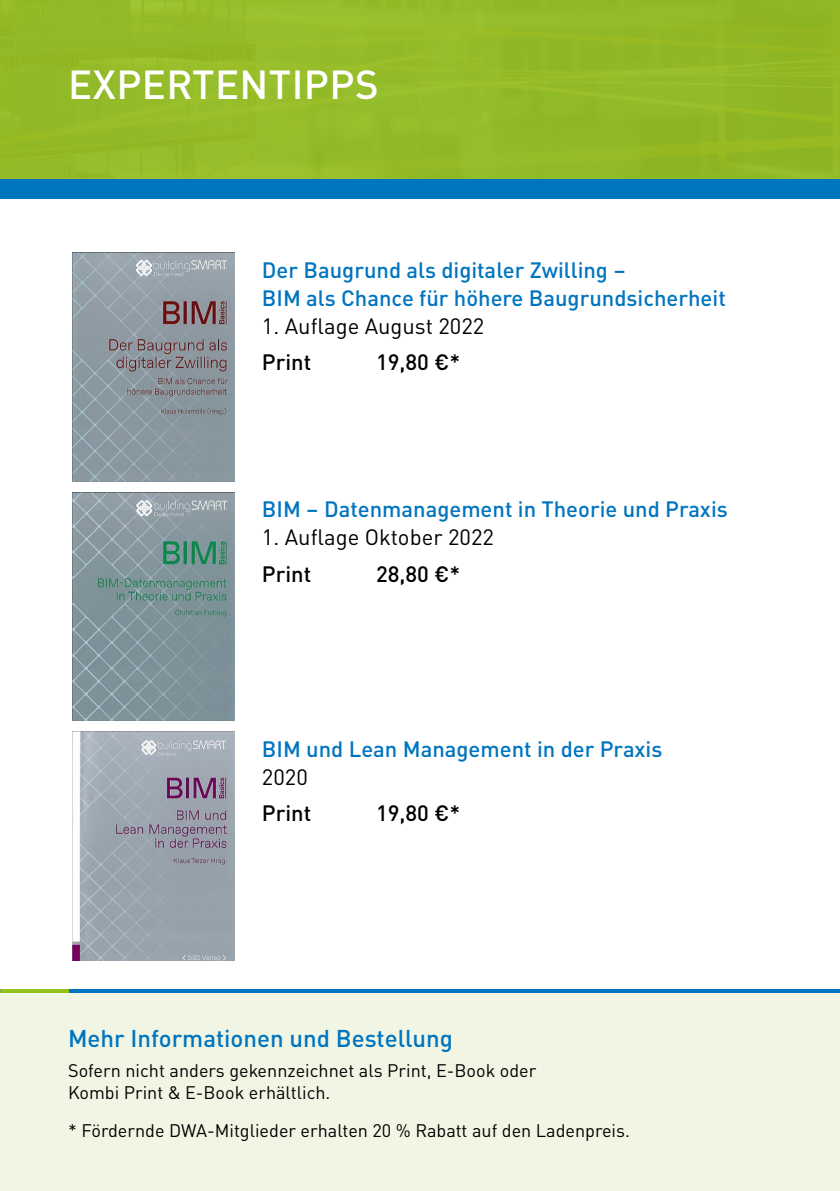
<style>
.page{position:relative;width:840px;height:1191px;background:#fff}
.page>*{position:absolute;margin:0;border:0;box-sizing:border-box;transform-origin:0 0}
.t1{font:500 40px "DINOT";letter-spacing:.01em;color:#fff}
.t2{font:500 24px "DINOT";color:#0075bf}
.t3{font:500 22px/28px "DINOT";color:#0075bf}
.t4{font:22px "DINOT";color:#000}
.t5{font:500 22px "DINOT";color:#000}
.t6{font:18px/21.6px "DINOT";color:#000}
</style>
<div class="page">
<div style="left:0;top:0;width:839px;height:197px;background:#93bb28"></div>
<div style="left:0;top:990px;width:839px;height:201px;background:#f1f6e4"></div>
<div style="left:0;top:180px;width:839px;height:19px;background:#0075bf"></div>
<hr style="left:0;top:989px;width:69px;height:3px;background:#95c11f">
<hr style="left:69px;top:989px;width:770px;height:3px;background:#0075bf">
<img style="left:73px;top:253px;width:161px;height:228px">
<img style="left:73px;top:492px;width:161px;height:228px">
<img style="left:73px;top:732px;width:161px;height:228px">
<h1 class="t1" style="left:68px;top:53px;width:312px">EXPERTENTIPPS</h1>
<p class="t3" style="left:262px;top:254px;width:465px">Der Baugrund als digitaler Zwilling –<br>BIM als Chance für höhere Baugrundsicherheit</p>
<p class="t4" style="left:262px;top:309px;width:224px">1. Auflage August 2022</p>
<p class="t5" style="left:262px;top:345px;width:51px">Print</p>
<p class="t5" style="left:376px;top:345px;width:86px">19,80 €*</p>
<p class="t3" style="left:262px;top:494px;width:467px">BIM – Datenmanagement in Theorie und Praxis</p>
<p class="t4" style="left:262px;top:520px;width:233px">1. Auflage Oktober 2022</p>
<p class="t5" style="left:262px;top:557px;width:51px">Print</p>
<p class="t5" style="left:376px;top:557px;width:86px">28,80 €*</p>
<p class="t3" style="left:262px;top:733px;width:401px">BIM und Lean Management in der Praxis</p>
<p class="t4" style="left:262px;top:760px;width:47px">2020</p>
<p class="t5" style="left:262px;top:796px;width:51px">Print</p>
<p class="t5" style="left:376px;top:796px;width:86px">19,80 €*</p>
<p class="t2" style="left:68px;top:1019px;width:386px">Mehr Informationen und Bestellung</p>
<p class="t6" style="left:68px;top:1058px;width:469px">Sofern nicht anders gekennzeichnet als Print, E-Book oder<br>Kombi Print &amp; E-Book erhältlich.</p>
<p class="t6" style="left:68px;top:1118px;width:563px">* Fördernde DWA-Mitglieder erhalten 20 % Rabatt auf den Ladenpreis.</p>
</div>
